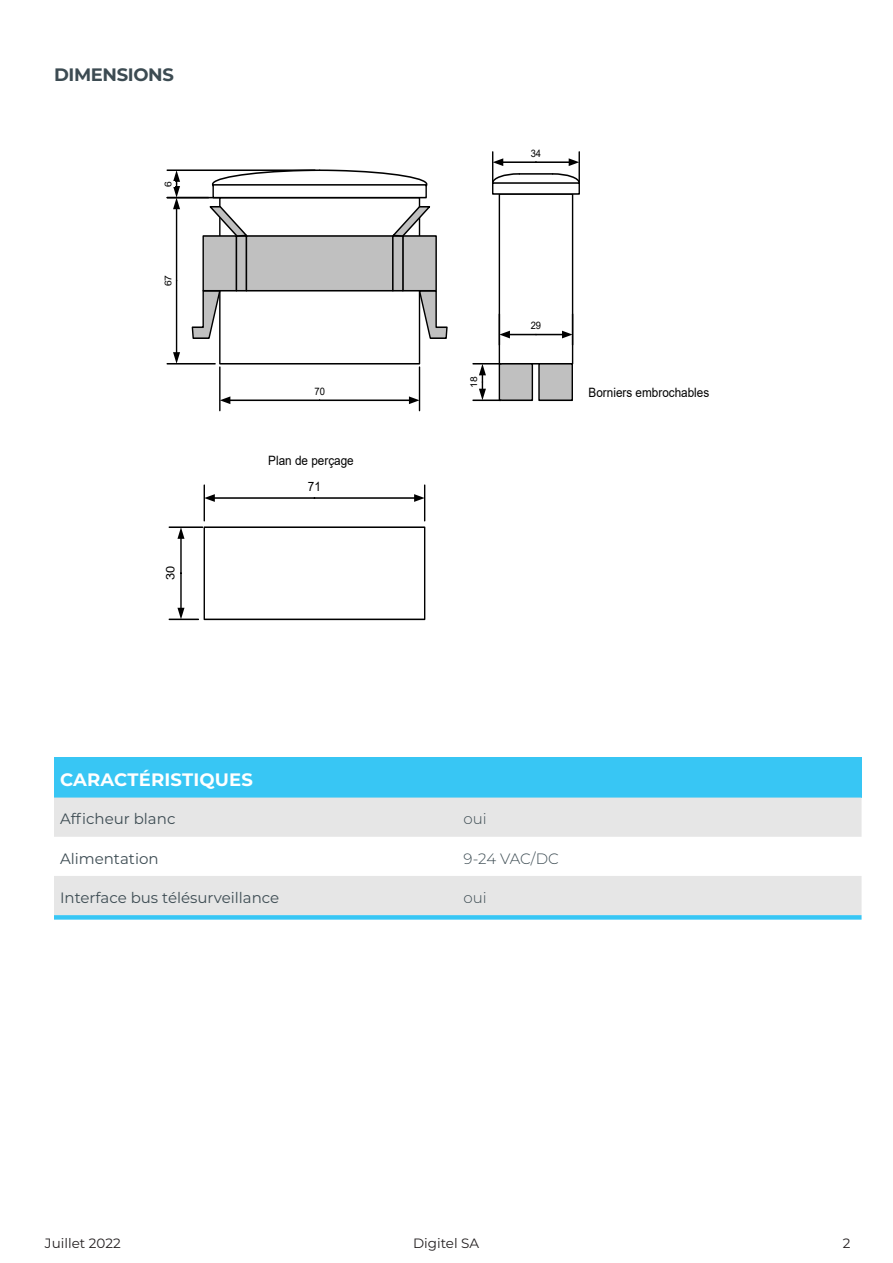
<style>
.page{position:relative;width:893px;height:1263px;background:#fff}
.page>*{position:absolute;margin:0;border:0;box-sizing:border-box;transform-origin:0 0}
.t1{font:700 18px "Montserrat";letter-spacing:.01em;color:#fff}
.t2{font:700 18px "Montserrat";letter-spacing:-.02em;color:#3c4b52}
.t3{font:15px "Montserrat";color:#3d4c53}
.t4{font:300 15px "Montserrat";color:#3d4c53}
.t5{font:13.5px "Montserrat";color:#231f20}
.t6{font:12.9px "Arial";color:#000;scale:.91 1}
.t7{font:11.7px "Arial";color:#000;scale:1.1 1}
.t8{font:10.35px "Arial";color:#000;scale:.91 1}
.t9{font:9.45px "Arial";color:#000;scale:1.1 1}
</style>
<div class="page">
<div style="left:204px;top:526px;width:221px;height:94px;border:1px solid #000"></div>
<hr style="left:204px;top:485px;width:1px;height:36px;background:#000">
<hr style="left:424px;top:485px;width:1px;height:36px;background:#000">
<hr style="left:214px;top:497px;width:100px;height:2px;background:#000">
<hr style="left:314px;top:497px;width:101px;height:2px;background:#000">
<svg style="left:205px;top:494px;width:10px;height:8px"></svg>
<svg style="left:414px;top:494px;width:10px;height:8px"></svg>
<hr style="left:169px;top:526px;width:34px;height:2px;background:#000">
<hr style="left:180px;top:573px;width:2px;height:36px;background:#000">
<hr style="left:180px;top:538px;width:2px;height:35px;background:#000">
<svg style="left:169px;top:608px;width:29px;height:12px"></svg>
<svg style="left:177px;top:528px;width:7px;height:11px"></svg>
<div style="left:219px;top:197px;width:201px;height:167px;border:1px solid #000"></div>
<svg style="left:191px;top:291px;width:31px;height:49px"></svg>
<div style="left:203px;top:236px;width:33px;height:55px;background:#c0c0c0"></div>
<div style="left:202px;top:235px;width:35px;height:56px;border:1px solid #000"></div>
<div style="left:236px;top:236px;width:10px;height:55px;background:#c0c0c0"></div>
<div style="left:236px;top:235px;width:11px;height:56px;border:1px solid #000"></div>
<svg style="left:418px;top:291px;width:30px;height:49px"></svg>
<div style="left:403px;top:236px;width:33px;height:55px;background:#c0c0c0"></div>
<div style="left:402px;top:235px;width:35px;height:56px;border:1px solid #000"></div>
<div style="left:246px;top:236px;width:147px;height:55px;background:#c0c0c0"></div>
<div style="left:246px;top:235px;width:148px;height:56px;border:1px solid #000"></div>
<div style="left:393px;top:236px;width:10px;height:55px;background:#c0c0c0"></div>
<div style="left:392px;top:235px;width:12px;height:56px;border:1px solid #000"></div>
<svg style="left:207px;top:205px;width:41px;height:33px"></svg>
<svg style="left:391px;top:205px;width:42px;height:33px"></svg>
<hr style="left:167px;top:363px;width:48px;height:1px;background:#000">
<hr style="left:167px;top:197px;width:52px;height:1px;background:#000">
<hr style="left:176px;top:281px;width:1px;height:72px;background:#000">
<hr style="left:176px;top:208px;width:1px;height:73px;background:#000">
<svg style="left:173px;top:352px;width:7px;height:11px"></svg>
<div style="left:212px;top:184px;width:215px;height:14px;border:1px solid #000"></div>
<svg style="left:211px;top:169px;width:217px;height:19px"></svg>
<hr style="left:167px;top:169px;width:148px;height:2px;background:#000">
<svg style="left:173px;top:171px;width:7px;height:38px"></svg>
<div style="left:163px;top:181px;width:11px;height:6px;background:#fff"></div>
<hr style="left:219px;top:367px;width:2px;height:44px;background:#000">
<hr style="left:419px;top:367px;width:1px;height:44px;background:#000">
<hr style="left:229px;top:399px;width:91px;height:2px;background:#000">
<hr style="left:320px;top:399px;width:90px;height:2px;background:#000">
<svg style="left:220px;top:396px;width:10px;height:8px"></svg>
<svg style="left:409px;top:396px;width:10px;height:8px"></svg>
<div style="left:499px;top:193px;width:74px;height:171px;border:1px solid #000"></div>
<div style="left:492px;top:182px;width:88px;height:13px;border:1px solid #000"></div>
<hr style="left:499px;top:314px;width:1px;height:31px;background:#000">
<hr style="left:572px;top:314px;width:1px;height:31px;background:#000">
<svg style="left:500px;top:331px;width:72px;height:7px"></svg>
<div style="left:531px;top:320px;width:10px;height:12px;background:#fff"></div>
<svg style="left:551px;top:173px;width:29px;height:12px"></svg>
<svg style="left:492px;top:172px;width:29px;height:13px"></svg>
<hr style="left:519px;top:173px;width:34px;height:2px;background:#000">
<hr style="left:492px;top:152px;width:1px;height:31px;background:#000">
<hr style="left:578px;top:152px;width:2px;height:31px;background:#000">
<hr style="left:502px;top:161px;width:34px;height:2px;background:#000">
<hr style="left:536px;top:161px;width:34px;height:2px;background:#000">
<svg style="left:493px;top:158px;width:10px;height:8px"></svg>
<svg style="left:569px;top:158px;width:10px;height:8px"></svg>
<div style="left:499px;top:364px;width:33px;height:36px;background:#c0c0c0"></div>
<div style="left:499px;top:363px;width:34px;height:38px;border:1px solid #000"></div>
<div style="left:539px;top:364px;width:33px;height:36px;background:#c0c0c0"></div>
<div style="left:538px;top:363px;width:35px;height:38px;border:1px solid #000"></div>
<hr style="left:473px;top:399px;width:28px;height:2px;background:#000">
<svg style="left:473px;top:363px;width:28px;height:37px"></svg>
<div style="left:469px;top:376px;width:11px;height:12px;background:#fff"></div>
<div style="left:54px;top:757px;width:807px;height:40px;background:#38c6f4"></div>
<svg style="left:54px;top:797px;width:807px;height:118px;fill:#e6e6e6"></svg>
<svg style="left:54px;top:915px;width:807px;height:5px;background:#4bcbf4"></svg>
<p class="t2" style="left:54px;top:62px;width:121px">DIMENSIONS</p>
<p class="t9" style="left:162px;top:187px;width:7px;rotate:-90deg">6</p>
<p class="t9" style="left:162px;top:286px;width:12px;rotate:-90deg">67</p>
<p class="t7" style="left:162px;top:580px;width:15px;rotate:-90deg">30</p>
<p class="t8" style="left:314px;top:384px;width:13px">70</p>
<p class="t6" style="left:268px;top:451px;width:95px">Plan de perçage</p>
<p class="t6" style="left:308px;top:477px;width:16px">71</p>
<p class="t8" style="left:531px;top:146px;width:13px">34</p>
<p class="t9" style="left:467px;top:388px;width:12px;rotate:-90deg">18</p>
<p class="t8" style="left:531px;top:318px;width:13px">29</p>
<p class="t6" style="left:589px;top:383px;width:134px">Borniers embrochables</p>
<p class="t1" style="left:60px;top:767px;width:194px">CARACTÉRISTIQUES</p>
<p class="t3" style="left:60px;top:809px;width:117px">Afficheur blanc</p>
<p class="t4" style="left:464px;top:809px;width:25px">oui</p>
<p class="t3" style="left:60px;top:848px;width:100px">Alimentation</p>
<p class="t4" style="left:464px;top:848px;width:97px">9-24 VAC/DC</p>
<p class="t3" style="left:60px;top:887px;width:221px">Interface bus télésurveillance</p>
<p class="t4" style="left:464px;top:887px;width:25px">oui</p>
<p class="t5" style="left:45px;top:1234px;width:77px">Juillet 2022</p>
<p class="t5" style="left:413px;top:1234px;width:68px">Digitel SA</p>
<p class="t5" style="left:843px;top:1234px;width:9px">2</p>
</div>
